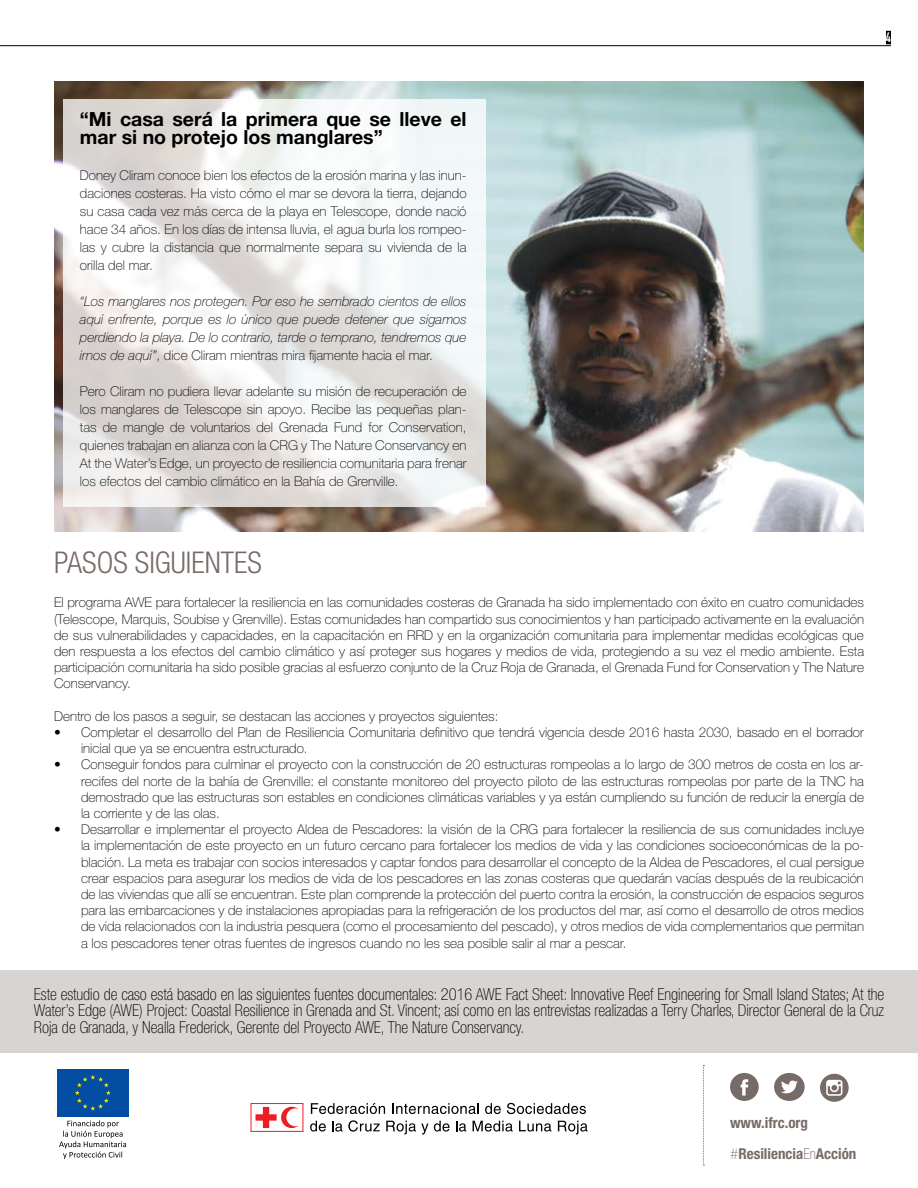
<style>
.page{position:relative;width:918px;height:1188px;background:#fff}
.page>*{position:absolute;margin:0;border:0;box-sizing:border-box;transform-origin:0 0}
.t1{font:300 condensed 30px "Helvetica Neue LT Std";color:#776b68}
.t2{font:700 19.5px/18px "Helvetica Neue LT Std";color:#000}
.t3{font:100 condensed 16.5px/16.5px "Helvetica Neue LT Std";color:#000;text-align:justify}
.t4{font:700 condensed 15px/30.5px "Helvetica Neue LT Std";color:#776b68}
.t5{font:100 13.5px/16.2px "Helvetica Neue LT Std";color:#000;text-align:justify}
.t6{font:italic 100 13.5px/18px "Helvetica Neue LT Std";color:#000;text-align:justify}
.t7{font:700 13.5px "DIN Condensed";color:#fff}
.s1{font-style:normal}
.s2{font-weight:100;font-stretch:normal}
.s3{font-weight:100}
</style>
<div class="page">
<hr style="left:0;top:45px;width:891px;height:1px;background:#000">
<div style="left:886px;top:31px;width:5px;height:13px;background:#000"></div>
<img style="left:54px;top:81px;width:810px;height:450px">
<svg style="left:64px;top:99px;width:422px;height:408px"></svg>
<div style="left:0;top:971px;width:918px;height:82px;background:#d8d4d2"></div>
<div style="left:56px;top:1068px;width:74px;height:50px;background:#034ea2"></div>
<svg style="left:75px;top:1075px;width:36px;height:36px"></svg>
<svg style="left:59px;top:1120px;width:67px;height:39px"></svg>
<svg style="left:311px;top:1103px;width:74px;height:11px"></svg>
<svg style="left:392px;top:1103px;width:87px;height:11px"></svg>
<svg style="left:485px;top:1103px;width:16px;height:11px"></svg>
<svg style="left:507px;top:1103px;width:79px;height:11px"></svg>
<svg style="left:310px;top:1121px;width:16px;height:11px"></svg>
<svg style="left:332px;top:1120px;width:48px;height:12px"></svg>
<svg style="left:386px;top:1121px;width:42px;height:14px"></svg>
<svg style="left:434px;top:1121px;width:16px;height:11px"></svg>
<svg style="left:456px;top:1121px;width:10px;height:11px"></svg>
<svg style="left:473px;top:1121px;width:40px;height:11px"></svg>
<svg style="left:519px;top:1121px;width:32px;height:11px"></svg>
<svg style="left:558px;top:1121px;width:30px;height:13px"></svg>
<svg style="left:250px;top:1103px;width:54px;height:29px"></svg>
<svg style="left:256px;top:1107px;width:43px;height:21px"></svg>
<div style="left:251px;top:1103px;width:52px;height:29px;border:1px solid #ed1d24"></div>
<svg style="left:730px;top:1073px;width:29px;height:28px"></svg>
<svg style="left:774px;top:1073px;width:31px;height:28px"></svg>
<svg style="left:820px;top:1074px;width:29px;height:28px"></svg>
<svg style="left:703px;top:1065px;width:1px;height:101px"></svg>
<p class="t7" style="left:886px;top:29px;width:7px">4</p>
<h2 class="t2" style="left:80px;top:110px;width:388px">“Mi casa será la primera que se lleve el mar si no protejo los manglares”</h2>
<p class="t5" style="left:80px;top:166px;width:388px;line-height:18px">Doney Cliram conoce bien los efectos de la erosión marina y las inun&shy;daciones costeras. Ha visto cómo el mar se devora la tierra, dejando su casa cada vez más cerca de la playa en Telescope, donde nació hace 34 años. En los días de intensa lluvia, el agua burla los rompeo&shy;las y cubre la distancia que normalmente separa su vivienda de la orilla del mar.</p>
<p class="t6" style="left:80px;top:292px;width:388px">“Los manglares nos protegen. Por eso he sembrado cientos de ellos aquí enfrente, porque es lo único que puede detener que sigamos perdiendo la playa. De lo contrario, tarde o temprano, tendremos que irnos de aquí”<span class="s1">, dice Cliram mientras mira fijamente hacia el mar.</span></p>
<p class="t5" style="left:80px;top:382px;width:388px;line-height:18px">Pero Cliram no pudiera llevar adelante su misión de recuperación de los manglares de Telescope sin apoyo. Recibe las pequeñas plan&shy;tas de mangle de voluntarios del Grenada Fund for Conservation, quienes trabajan en alianza con la CRG y The Nature Conservancy en At the Water’s Edge, un proyecto de resiliencia comunitaria para frenar los efectos del cambio climático en la Bahía de Grenville.</p>
<h1 class="t1" style="left:54px;top:545px;width:208px">PASOS SI GUIENTES</h1>
<p class="t5" style="left:54px;top:595px;width:812px">El programa AWE para fortalecer la resiliencia en las comunidades costeras de Granada ha sido implementado con éxito en cuatro comunidades (Telescope, Marquis, Soubise y Grenville). Estas comunidades han compartido sus conocimientos y han participado activamente en la evaluación de sus vulnerabilidades y capacidades, en la capacitación en RRD y en la organización comunitaria para implementar medidas ecológicas que den respuesta a los efectos del cambio climático y así proteger sus hogares y medios de vida, protegiendo a su vez el medio ambiente. Esta participación comunitaria ha sido posible gracias al esfuerzo conjunto de la Cruz Roja de Granada, el Grenada Fund for Conservation y The Nature Conservancy.</p>
<p class="t5" style="left:54px;top:708px;width:446px">Dentro de los pasos a seguir, se destacan las acciones y proyectos siguientes:</p>
<p class="t5" style="left:81px;top:724px;width:784px;text-indent:-27px">• Completar el desarrollo del Plan de Resiliencia Comunitaria definitivo que tendrá vigencia desde 2016 hasta 2030, basado en el borrador inicial que ya se encuentra estructurado.</p>
<p class="t5" style="left:81px;top:757px;width:785px;text-indent:-27px">• Conseguir fondos para culminar el proyecto con la construcción de 20 estructuras rompeolas a lo largo de 300 metros de costa en los ar&shy;recifes del norte de la bahía de Grenville: el constante monitoreo del proyecto piloto de las estructuras rompeolas por parte de la TNC ha demostrado que las estructuras son estables en condiciones climáticas variables y ya están cumpliendo su función de reducir la energía de la corriente y de las olas.</p>
<p class="t5" style="left:81px;top:821px;width:785px;text-indent:-27px">• Desarrollar e implementar el proyecto Aldea de Pescadores: la visión de la CRG para fortalecer la resiliencia de sus comunidades incluye la implementación de este proyecto en un futuro cercano para fortalecer los medios de vida y las condiciones socioeconómicas de la po&shy;blación. La meta es trabajar con socios interesados y captar fondos para desarrollar el concepto de la Aldea de Pescadores, el cual persigue crear espacios para asegurar los medios de vida de los pescadores en las zonas costeras que quedarán vacías después de la reubicación de las viviendas que allí se encuentran. Este plan comprende la protección del puerto contra la erosión, la construcción de espacios seguros para las embarcaciones y de instalaciones apropiadas para la refrigeración de los productos del mar, así como el desarrollo de otros medios de vida relacionados con la industria pesquera (como el procesamiento del pescado), y otros medios de vida complementarios que permitan a los pescadores tener otras fuentes de ingresos cuando no les sea posible salir al mar a pescar.</p>
<p class="t3" style="left:34px;top:985px;width:852px">Este estudio de caso está basado en las siguientes fuentes documentales: 2016 AWE Fact Sheet: Innovative Reef Engineering for Small Island States; At the Water’s Edge (AWE) Project: Coastal Resilience in Grenada and St. Vincent; así como en las entrevistas realizadas a Terry Charles, Director General de la Cruz Roja de Granada, y Nealla Frederick, Gerente del Proyecto AWE, The Nature Conservancy.</p>
<p class="t4" style="left:730px;top:1108px;width:128px">www.ifrc.org <span class="s2">#</span>Resiliencia<span class="s3">En</span>Acción</p>
</div>
